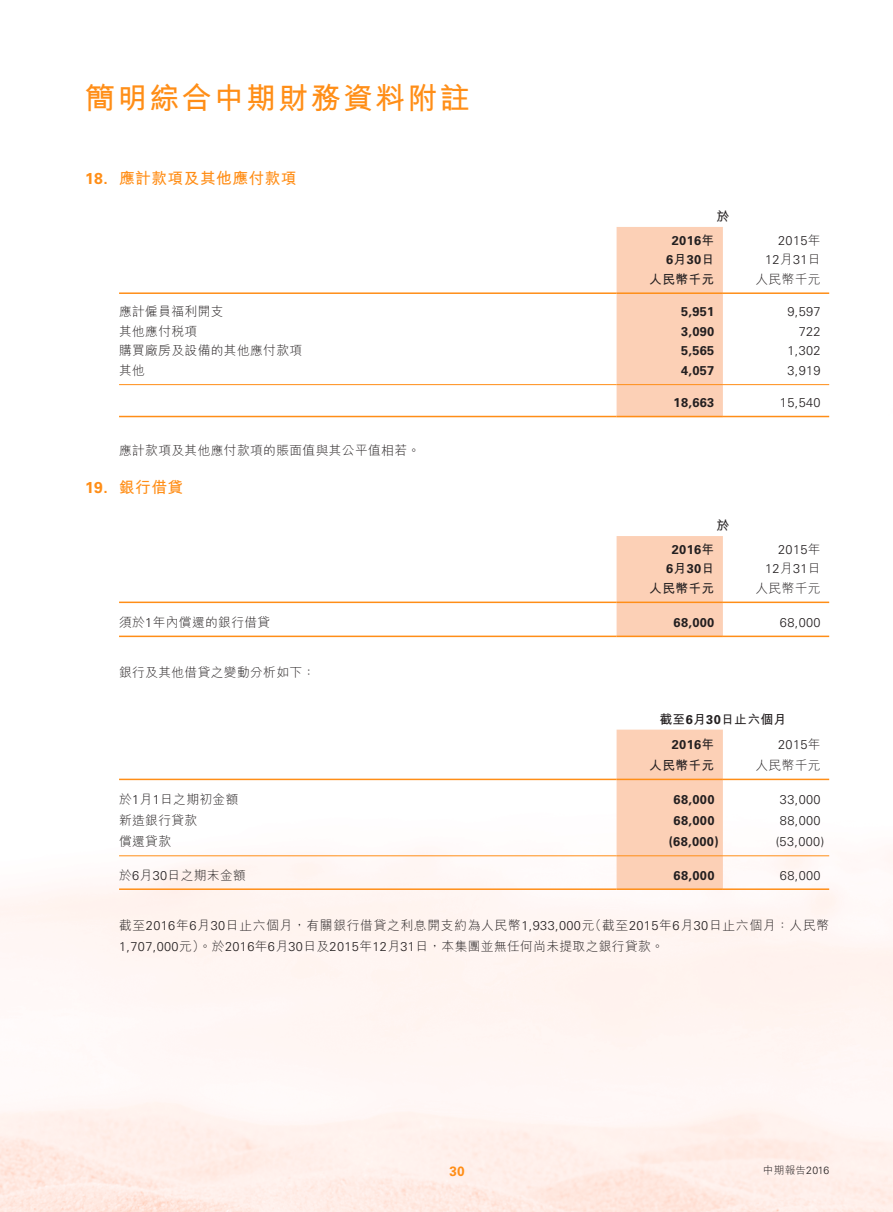
<style>
.page{position:relative;width:893px;height:1212px;background:#fff}
.page>*{position:absolute;margin:0;border:0;box-sizing:border-box;transform-origin:0 0}
.t1{font:700 30px "M Hei HK";letter-spacing:.075em;color:#ff8e17}
.t2{font:700 15.75px "M Hei HK";letter-spacing:.03em;color:#ff8e17}
.t3{font:700 15.75px "Univers LT Std";color:#ff8e17}
.t4{font:700 13.5px "Univers LT Std";color:#ff8e17}
.t5{font:300 12.75px "M Hei HK";letter-spacing:.03em;color:#231f20}
.t6{font:300 12.75px/21px "M Hei HK";letter-spacing:.055em;color:#231f20}
.t7{font:700 12.75px/19.5px "Univers LT Std";letter-spacing:.03em;color:#231f20;text-align:center}
.t8{font:300 12.75px/19.5px "Univers LT Std";letter-spacing:.03em;color:#231f20;text-align:right}
.t9{font:700 12.75px "M Hei HK";letter-spacing:.03em;color:#231f20}
.t10{font:300 10.5px "M Hei HK";color:#231f20}
.s1{font-family:"M Hei HK"}
.s2{font-family:"Univers LT Std"}
</style>
<div class="page">
<div style="left:617px;top:227px;width:106px;height:189px;background:#fcd0b6"></div>
<hr style="left:119px;top:292px;width:498px;height:2px;background:#ff8e17">
<hr style="left:617px;top:292px;width:106px;height:2px;background:#ff8e17">
<hr style="left:723px;top:292px;width:106px;height:2px;background:#ff8e17">
<hr style="left:119px;top:384px;width:498px;height:1px;background:#ff8e17">
<hr style="left:617px;top:384px;width:106px;height:1px;background:#ff8e17">
<hr style="left:723px;top:384px;width:106px;height:1px;background:#ff8e17">
<hr style="left:119px;top:416px;width:498px;height:1px;background:#ff8e17">
<hr style="left:617px;top:416px;width:106px;height:1px;background:#ff8e17">
<hr style="left:723px;top:416px;width:106px;height:1px;background:#ff8e17">
<div style="left:617px;top:536px;width:106px;height:100px;background:#fcd0b6"></div>
<hr style="left:119px;top:601px;width:498px;height:2px;background:#ff8e17">
<hr style="left:617px;top:601px;width:106px;height:2px;background:#ff8e17">
<hr style="left:723px;top:601px;width:106px;height:2px;background:#ff8e17">
<hr style="left:119px;top:636px;width:498px;height:1px;background:#ff8e17">
<hr style="left:617px;top:636px;width:106px;height:1px;background:#ff8e17">
<hr style="left:723px;top:636px;width:106px;height:1px;background:#ff8e17">
<div style="left:617px;top:730px;width:106px;height:158px;background:#fcd0b6"></div>
<hr style="left:119px;top:779px;width:498px;height:1px;background:#ff8e17">
<hr style="left:617px;top:779px;width:106px;height:1px;background:#ff8e17">
<hr style="left:723px;top:779px;width:106px;height:1px;background:#ff8e17">
<hr style="left:119px;top:855px;width:498px;height:1px;background:#ff8e17">
<hr style="left:617px;top:855px;width:106px;height:1px;background:#ff8e17">
<hr style="left:723px;top:855px;width:106px;height:1px;background:#ff8e17">
<hr style="left:119px;top:888px;width:498px;height:2px;background:#ff8e17">
<hr style="left:617px;top:888px;width:106px;height:2px;background:#ff8e17">
<hr style="left:723px;top:888px;width:106px;height:2px;background:#ff8e17">
<h1 class="t1" style="left:85px;top:76px;width:386px">簡明綜合中期財務資料附註</h1>
<p class="t3" style="left:85px;top:169px;width:24px">18.</p>
<p class="t2" style="left:119px;top:167px;width:179px">應計款項及其他應付款項</p>
<p class="t5" style="left:119px;top:305px;width:106px">應計僱員福利開支</p>
<p class="t5" style="left:119px;top:325px;width:80px">其他應付稅項</p>
<p class="t5" style="left:119px;top:344px;width:185px">購買廠房及設備的其他應付款項</p>
<p class="t5" style="left:119px;top:364px;width:27px">其他</p>
<p class="t9" style="left:716px;top:207px;width:14px">於</p>
<p class="t7" style="left:666px;top:231px;width:50px">2016<span class="s1">年<br>月</span>6 30<span class="s1">日</span></p>
<p class="t8" style="left:765px;top:231px;width:57px">2015<span class="s1">年<br></span>12<span class="s1">月</span>31<span class="s1">日</span></p>
<p class="t5" style="left:755px;top:273px;width:67px">人民幣千元</p>
<p class="t9" style="left:649px;top:270px;width:67px">人民幣千元</p>
<p class="t7" style="left:681px;top:302px;width:35px">5,951</p>
<p class="t8" style="left:787px;top:302px;width:35px">9,597</p>
<p class="t7" style="left:681px;top:322px;width:35px">3,090</p>
<p class="t8" style="left:799px;top:322px;width:23px">722</p>
<p class="t7" style="left:681px;top:341px;width:35px">5,565</p>
<p class="t8" style="left:787px;top:341px;width:35px">1,302</p>
<p class="t7" style="left:681px;top:361px;width:35px">4,057</p>
<p class="t8" style="left:787px;top:361px;width:35px">3,919</p>
<p class="t7" style="left:674px;top:393px;width:42px">18,663</p>
<p class="t8" style="left:780px;top:393px;width:42px">15,540</p>
<p class="t3" style="left:85px;top:478px;width:24px">19.</p>
<p class="t5" style="left:119px;top:443px;width:303px">應計款項及其他應付款項的賬面值與其公平值相若。</p>
<p class="t2" style="left:119px;top:476px;width:66px">銀行借貸</p>
<p class="t5" style="left:119px;top:616px;width:153px">須於<span class="s2">1</span>年內償還的銀行借貸</p>
<p class="t5" style="left:119px;top:666px;width:198px">銀行及其他借貸之變動分析如下：</p>
<p class="t9" style="left:716px;top:516px;width:14px">於</p>
<p class="t7" style="left:666px;top:540px;width:50px">2016<span class="s1">年<br>月</span>6 30<span class="s1">日</span></p>
<p class="t8" style="left:765px;top:540px;width:57px">2015<span class="s1">年<br></span>12<span class="s1">月</span>31<span class="s1">日</span></p>
<p class="t5" style="left:755px;top:582px;width:67px">人民幣千元</p>
<p class="t9" style="left:649px;top:579px;width:67px">人民幣千元</p>
<p class="t7" style="left:674px;top:613px;width:42px">68,000</p>
<p class="t8" style="left:780px;top:613px;width:42px">68,000</p>
<p class="t9" style="left:659px;top:710px;width:128px">截至 月<span class="s2">6 30</span>日止六個月</p>
<p class="t8" style="left:778px;top:735px;width:44px">2015<span class="s1">年</span></p>
<p class="t7" style="left:672px;top:735px;width:44px">2016<span class="s1">年</span></p>
<p class="t9" style="left:649px;top:756px;width:67px">人民幣千元</p>
<p class="t5" style="left:755px;top:759px;width:67px">人民幣千元</p>
<p class="t5" style="left:119px;top:793px;width:121px">於 月<span class="s2">1 1</span>日之期初金額</p>
<p class="t7" style="left:674px;top:790px;width:42px">68,000</p>
<p class="t8" style="left:780px;top:790px;width:42px">33,000</p>
<p class="t5" style="left:119px;top:814px;width:80px">新造銀行貸款</p>
<p class="t7" style="left:674px;top:811px;width:42px">68,000</p>
<p class="t8" style="left:780px;top:811px;width:42px">88,000</p>
<p class="t5" style="left:119px;top:835px;width:54px">償還貸款</p>
<p class="t7" style="left:669px;top:832px;width:51px">)68,000(</p>
<p class="t8" style="left:776px;top:832px;width:50px">)53,000(</p>
<p class="t5" style="left:119px;top:868px;width:128px">於 月<span class="s2">6 30</span>日之期末金額</p>
<p class="t6" style="left:119px;top:915px;width:712px">截至<span class="s2">2016</span>年<span class="s2">6</span>月<span class="s2">30</span>日止六個月，有關銀行借貸之利息開支約為人民幣<span class="s2">1,933,000</span> （元 截至<span class="s2">2015</span>年<span class="s2">6</span>月<span class="s2">30</span>日止六個月：人民幣<br><span class="s2">1,707,000</span>元）。於<span class="s2">2016</span>年 月<span class="s2">6 30</span>日及<span class="s2">2015</span>年<span class="s2">12</span>月<span class="s2">31</span>日，本集團並無任何尚未提取之銀行貸款。</p>
<p class="t7" style="left:674px;top:866px;width:42px">68,000</p>
<p class="t8" style="left:780px;top:865px;width:42px">68,000</p>
<p class="t4" style="left:450px;top:1163px;width:17px">30</p>
<p class="t10" style="left:763px;top:1165px;width:68px">中期報告<span class="s2">2016</span></p>
</div>
